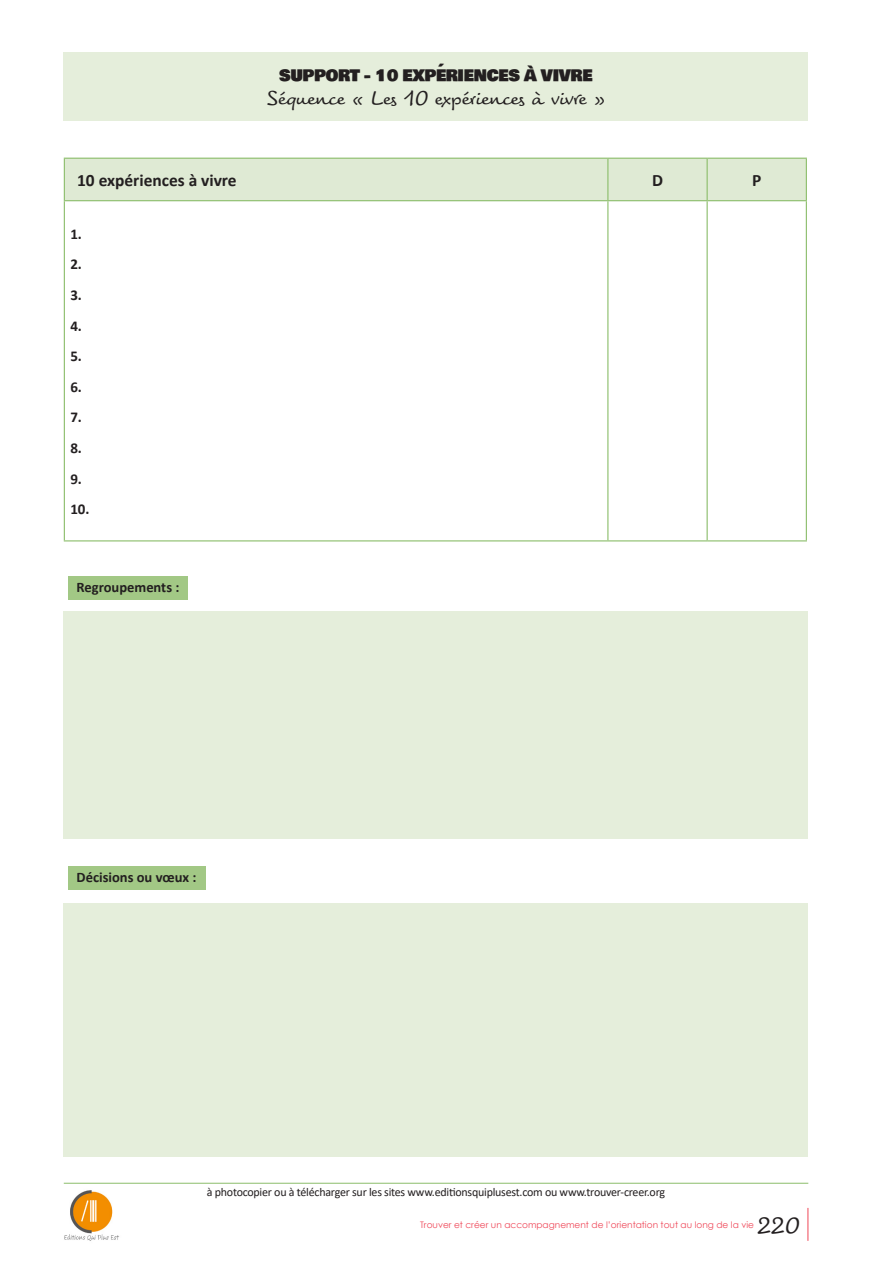
<style>
.page{position:relative;width:893px;height:1263px;background:#fff}
.page>*{position:absolute;margin:0;border:0;box-sizing:border-box;transform-origin:0 0}
.t1{font:21px "Tornac";color:#231f20}
.t2{font:18.9px "Tornac";letter-spacing:-.02em;color:#231f20}
.t3{font:700 17.4px "Calibri";color:#231f20}
.t4{font:15.9px "Bowlby One SC";letter-spacing:-.02em;color:#231f20}
.t5{font:700 15px "Calibri";color:#231f20}
.t6{font:700 14.55px "Calibri";color:#231f20}
.t7{font:12px "Calibri";letter-spacing:-.02em;color:#231f20}
.t8{font:9px "Century Gothic";color:#ef4758}
</style>
<div class="page">
<hr style="left:807px;top:1208px;width:1px;height:33px;background:#ef4758">
<div style="left:64px;top:52px;width:744px;height:69px;background:#e5eedb"></div>
<div style="left:68px;top:576px;width:120px;height:23px;background:#a2c885"></div>
<div style="left:68px;top:866px;width:137px;height:24px;background:#a2c885"></div>
<div style="left:65px;top:159px;width:741px;height:41px;background:#dfead4"></div>
<hr style="left:64px;top:158px;width:544px;height:1px;background:#8bbd6a">
<hr style="left:64px;top:159px;width:1px;height:41px;background:#8bbd6a">
<hr style="left:608px;top:158px;width:99px;height:1px;background:#8bbd6a">
<hr style="left:607px;top:159px;width:1px;height:41px;background:#8bbd6a">
<hr style="left:64px;top:200px;width:544px;height:1px;background:#8bbd6a">
<hr style="left:64px;top:201px;width:1px;height:339px;background:#8bbd6a">
<hr style="left:608px;top:200px;width:99px;height:1px;background:#8bbd6a">
<hr style="left:607px;top:201px;width:1px;height:339px;background:#8bbd6a">
<hr style="left:64px;top:540px;width:544px;height:1px;background:#8bbd6a">
<hr style="left:608px;top:540px;width:99px;height:1px;background:#8bbd6a">
<hr style="left:707px;top:158px;width:100px;height:1px;background:#8bbd6a">
<hr style="left:707px;top:159px;width:1px;height:41px;background:#8bbd6a">
<hr style="left:806px;top:159px;width:1px;height:41px;background:#8bbd6a">
<hr style="left:707px;top:200px;width:100px;height:1px;background:#8bbd6a">
<hr style="left:707px;top:201px;width:1px;height:339px;background:#8bbd6a">
<hr style="left:806px;top:201px;width:1px;height:339px;background:#8bbd6a">
<hr style="left:707px;top:540px;width:100px;height:1px;background:#8bbd6a">
<div style="left:64px;top:611px;width:744px;height:228px;background:#e5eedb"></div>
<div style="left:64px;top:904px;width:744px;height:253px;background:#e5eedb"></div>
<img style="left:63px;top:1182px;width:70px;height:59px">
<hr style="left:64px;top:1183px;width:744px;height:1px;background:#8bbd6a">
<p class="t4" style="left:279px;top:64px;width:315px">SUPPORT - 10 EXPÉRIENCES À VIVRE</p>
<p class="t2" style="left:266px;top:86px;width:340px">Séquence « Les 10 expériences à vivre »</p>
<p class="t3" style="left:77px;top:168px;width:161px">10 expériences à vivre</p>
<p class="t3" style="left:652px;top:168px;width:12px">D</p>
<p class="t3" style="left:752px;top:168px;width:11px">P</p>
<p class="t5" style="left:70px;top:223px;width:13px">1.</p>
<p class="t5" style="left:70px;top:254px;width:13px">2.</p>
<p class="t5" style="left:70px;top:284px;width:13px">3.</p>
<p class="t5" style="left:70px;top:315px;width:13px">4.</p>
<p class="t5" style="left:70px;top:346px;width:13px">5.</p>
<p class="t5" style="left:70px;top:376px;width:13px">6.</p>
<p class="t5" style="left:70px;top:407px;width:13px">7.</p>
<p class="t5" style="left:70px;top:437px;width:13px">8.</p>
<p class="t5" style="left:70px;top:468px;width:13px">9.</p>
<p class="t5" style="left:70px;top:499px;width:21px">10.</p>
<p class="t6" style="left:77px;top:576px;width:104px">Regroupements :</p>
<p class="t6" style="left:77px;top:867px;width:122px">Décisions ou vœux :</p>
<p class="t7" style="left:207px;top:1184px;width:460px">à photocopier ou à télécharger sur les sites www.editionsquiplusest.com ou www.trouver-creer.org</p>
<p class="t8" style="left:420px;top:1218px;width:335px">Trouver et créer un accompagnement de l’orientation tout au long de la vie</p>
<h1 class="t1" style="left:757px;top:1211px;width:44px">220</h1>
</div>
